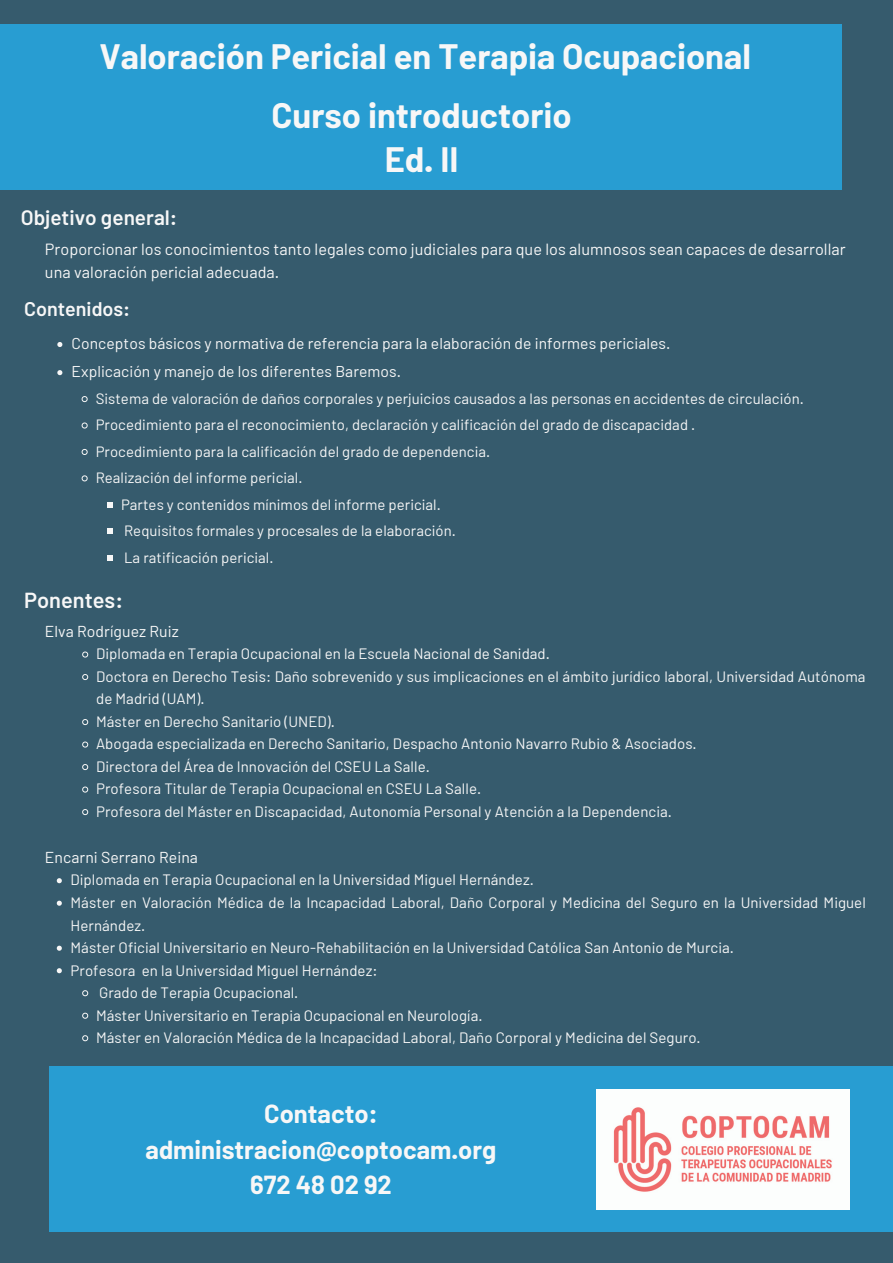
<style>
.page{position:relative;width:893px;height:1263px;background:#365b6d}
.page>*{position:absolute;margin:0;border:0;box-sizing:border-box;transform-origin:0 0}
.t1{font:700 34.5px/58.5px "Barlow";color:#f7f7f7;text-align:center}
.t2{font:700 25.5px/35.4px "Barlow";color:#f7f7f7;text-align:center}
.t3{font:600 21.75px "Barlow";color:#f7f7f7}
.t4{font:600 20.77px "Barlow";color:#f7f7f7}
.t5{font:600 19.73px "Barlow";color:#f7f7f7}
.t6{font:16.2px/22.5px "Barlow";letter-spacing:.005em;color:#f7f7f7}
.t7{font:15.83px "Barlow";letter-spacing:.005em;color:#f7f7f7}
.t8{font:15.67px/28.1px "Barlow";letter-spacing:.005em;color:#f7f7f7}
.t9{font:15.08px/22.5px "Barlow";letter-spacing:.005em;color:#f7f7f7}
.t10{font:14.92px "Barlow";letter-spacing:.005em;color:#f7f7f7}
</style>
<div class="page">
<div style="left:49px;top:1066px;width:844px;height:166px;background:#289dd2"></div>
<img style="left:596px;top:1090px;width:253px;height:119px">
<div style="left:0;top:25px;width:841px;height:165px;background:#289dd2"></div>
<svg style="left:82px;top:651px;width:6px;height:7px"></svg>
<svg style="left:82px;top:674px;width:6px;height:6px"></svg>
<svg style="left:82px;top:719px;width:6px;height:6px"></svg>
<svg style="left:82px;top:741px;width:6px;height:7px"></svg>
<svg style="left:82px;top:764px;width:6px;height:6px"></svg>
<svg style="left:82px;top:786px;width:6px;height:7px"></svg>
<svg style="left:82px;top:809px;width:6px;height:6px"></svg>
<svg style="left:57px;top:878px;width:5px;height:5px"></svg>
<svg style="left:57px;top:901px;width:5px;height:5px"></svg>
<svg style="left:57px;top:946px;width:5px;height:5px"></svg>
<svg style="left:57px;top:968px;width:5px;height:5px"></svg>
<svg style="left:82px;top:990px;width:6px;height:6px"></svg>
<svg style="left:82px;top:1012px;width:6px;height:7px"></svg>
<svg style="left:82px;top:1035px;width:6px;height:6px"></svg>
<svg style="left:57px;top:342px;width:5px;height:5px"></svg>
<svg style="left:57px;top:370px;width:5px;height:5px"></svg>
<svg style="left:81px;top:396px;width:7px;height:6px"></svg>
<svg style="left:81px;top:422px;width:7px;height:7px"></svg>
<svg style="left:81px;top:449px;width:7px;height:6px"></svg>
<svg style="left:81px;top:475px;width:7px;height:7px"></svg>
<svg style="left:107px;top:502px;width:5px;height:5px"></svg>
<svg style="left:107px;top:529px;width:5px;height:5px"></svg>
<svg style="left:107px;top:555px;width:5px;height:5px"></svg>
<h1 class="t1" style="left:99px;top:26px;width:653px">Valoración Pericial en Terapia Ocupacional<br>Curso introductorio</h1>
<h1 class="t1" style="left:385px;top:129px;width:75px">Ed. II</h1>
<h3 class="t4" style="left:21px;top:204px;width:158px">Objetivo general:</h3>
<p class="t6" style="left:45px;top:238px;width:802px">Proporcionar los conocimientos tanto legales como judiciales para que los alumnosos sean capaces de desarrollar una valoración pericial adecuada.</p>
<h3 class="t5" style="left:24px;top:296px;width:108px">Contenidos:</h3>
<p class="t8" style="left:72px;top:329px;width:600px">Conceptos básicos y normativa de referencia para la elaboración de informes periciales.<br>Explicación y manejo de los diferentes Baremos.</p>
<p class="t10" style="left:96px;top:389px;width:709px">Sistema de valoración de daños corporales y perjuicios causados a las personas en accidentes de circulación.</p>
<p class="t10" style="left:96px;top:415px;width:601px">Procedimiento para el reconocimiento, declaración y calificación del grado de discapacidad .</p>
<p class="t10" style="left:96px;top:442px;width:396px">Procedimiento para la calificación del grado de dependencia.</p>
<p class="t10" style="left:96px;top:468px;width:208px">Realización del informe pericial.</p>
<p class="t10" style="left:121px;top:495px;width:321px">Partes y contenidos mínimos del informe pericial.</p>
<p class="t10" style="left:124px;top:521px;width:333px">Requisitos formales y procesales de la elaboración.</p>
<p class="t10" style="left:124px;top:548px;width:151px">La ratificación pericial.</p>
<h3 class="t3" style="left:24px;top:586px;width:100px">Ponentes:</h3>
<p class="t7" style="left:45px;top:621px;width:135px">Elva Rodríguez Ruiz</p>
<p class="t9" style="left:96px;top:642px;width:771px">Diplomada en Terapia Ocupacional en la Escuela Nacional de Sanidad.<br>Doctora en Derecho Tesis: Daño sobrevenido y sus implicaciones en el ámbito jurídico laboral, Universidad Autónoma de Madrid (UAM).<br>Máster en Derecho Sanitario (UNED).<br>Abogada especializada en Derecho Sanitario, Despacho Antonio Navarro Rubio &amp; Asociados.<br>Directora del Área de Innovación del CSEU La Salle.<br>Profesora Titular de Terapia Ocupacional en CSEU La Salle.<br>Profesora del Máster en Discapacidad, Autonomía Personal y Atención a la Dependencia.</p>
<p class="t7" style="left:45px;top:847px;width:155px">Encarni Serrano Reina</p>
<p class="t9" style="left:71px;top:868px;width:465px">Diplomada en Terapia Ocupacional en la Universidad Miguel Hernández.</p>
<p class="t9" style="left:71px;top:891px;width:797px">Máster en Valoración Médica de la Incapacidad Laboral, Daño Corporal y Medicina del Seguro en la Universidad Miguel</p>
<p class="t9" style="left:71px;top:913px;width:76px">Hernández.</p>
<p class="t9" style="left:71px;top:936px;width:665px">Máster Oficial Universitario en Neuro-Rehabilitación en la Universidad Católica San Antonio de Murcia.</p>
<p class="t9" style="left:71px;top:958px;width:308px">Profesora en la Universidad Miguel Hernández:</p>
<p class="t9" style="left:99px;top:981px;width:201px">Grado de Terapia Ocupacional.</p>
<p class="t9" style="left:96px;top:1003px;width:388px">Máster Universitario en Terapia Ocupacional en Neurología.</p>
<p class="t9" style="left:96px;top:1026px;width:606px">Máster en Valoración Médica de la Incapacidad Laboral, Daño Corporal y Medicina del Seguro.</p>
<h2 class="t2" style="left:146px;top:1095px;width:352px">Contacto: administracion@coptocam.org<br>672 48 02 92</h2>
</div>
